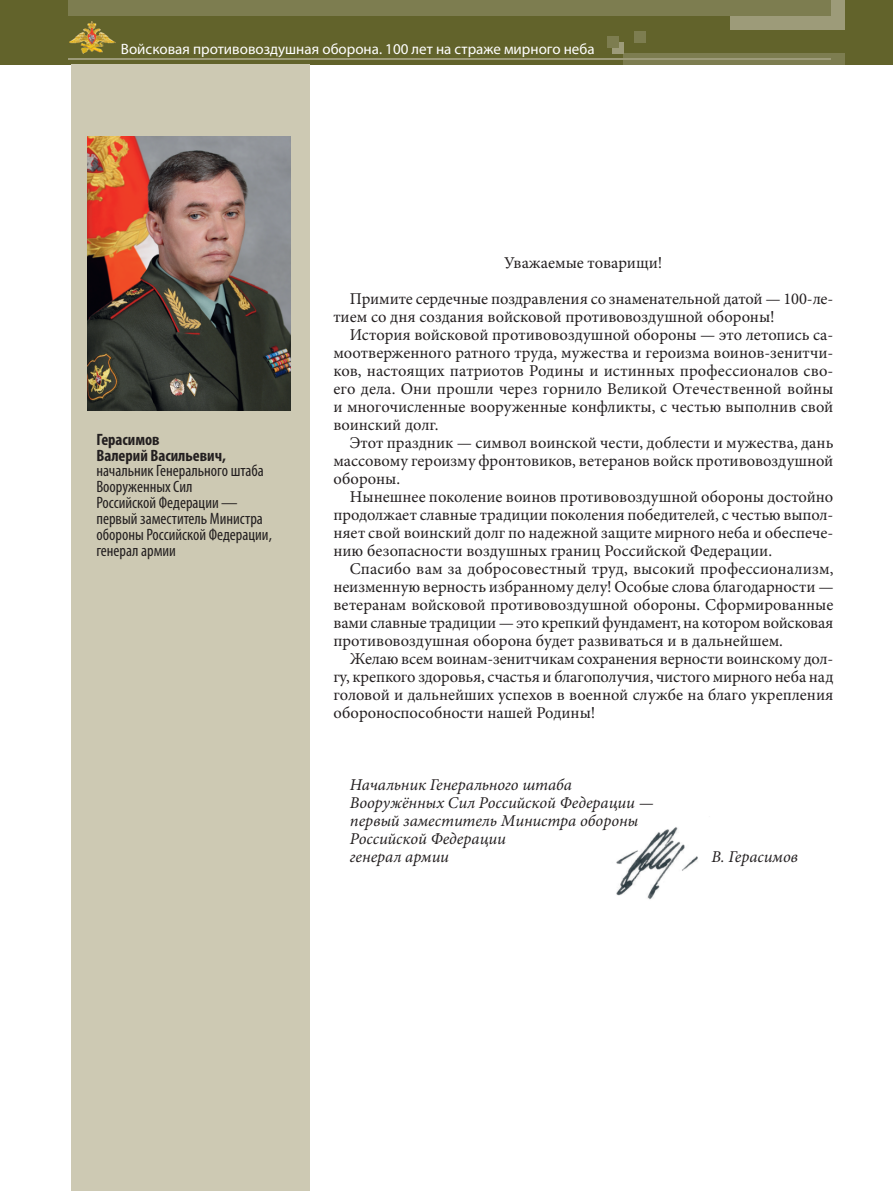
<style>
.page{position:relative;width:893px;height:1191px;background:#fff}
.page>*{position:absolute;margin:0;border:0;box-sizing:border-box;transform-origin:0 0}
.t1{font:16.5px/36px "Minion Pro";color:#231f20}
.t2{font:italic 16.5px/18px "Minion Pro";color:#231f20}
.t3{font:condensed 16.5px/15.9px "Myriad Pro";color:#231f20}
.t4{font:700 condensed 16.5px/15.9px "Myriad Pro";color:#231f20}
.t5{font:15px "Myriad Pro";color:#fff}
</style>
<div class="page">
<div style="left:0;top:0;width:893px;height:64px;background:#62632b"></div>
<div style="left:730px;top:0;width:115px;height:29px;background:#9d9b79"></div>
<div style="left:68px;top:0;width:763px;height:16px;background:#7d7d50"></div>
<div style="left:623px;top:53px;width:222px;height:11px;background:#7d7d50"></div>
<hr style="left:68px;top:59px;width:763px;height:1px;background:#9d9b79">
<img style="left:69px;top:22px;width:46px;height:32px">
<div style="left:612px;top:42px;width:11px;height:11px;background:#9d9b79"></div>
<div style="left:607px;top:37px;width:11px;height:11px;background:#7d7d50"></div>
<div style="left:635px;top:31px;width:11px;height:11px;background:#7d7d50"></div>
<img style="left:616px;top:827px;width:82px;height:73px">
<div style="left:72px;top:64px;width:238px;height:1126px;background:#cdc9b3"></div>
<img style="left:88px;top:137px;width:202px;height:273px">
<p class="t5" style="left:121px;top:43px;width:475px">Войсковая противовоздушная оборона. 100 лет на страже мирного неба</p>
<p class="t4" style="left:96px;top:433px;width:131px">Герасимов<br>Валерий Васильевич,</p>
<p class="t3" style="left:96px;top:464px;width:177px">начальник Генерального штаба<br>Вооруженных Сил<br>Российской Федерации — первый заместитель Министра обороны Российской Федерации, генерал армии</p>
<p class="t1" style="left:350px;top:246px;width:485px;text-indent:154px">Уважаемые товарищи!<br>Примите сердечные поздравления со знаменательной датой — 100-ле-</p>
<p class="t1" style="left:333px;top:300px;width:443px">тием со дня создания войсковой противовоздушной обороны!</p>
<p class="t1" style="left:350px;top:318px;width:485px">История войсковой противовоздушной обороны — это летопись са-</p>
<p class="t1" style="left:333px;top:336px;width:502px">моотверженного ратного труда, мужества и героизма воинов-зенитчи-</p>
<p class="t1" style="left:333px;top:354px;width:501px">ков, настоящих патриотов Родины и истинных профессионалов сво-</p>
<p class="t1" style="left:333px;top:372px;width:502px">его дела. Они прошли через горнило Великой Отечественной войны</p>
<p class="t1" style="left:333px;top:390px;width:502px">и многочисленные вооруженные конфликты, с честью выполнив свой</p>
<p class="t1" style="left:333px;top:408px;width:107px">воинский долг.</p>
<p class="t1" style="left:350px;top:426px;width:485px">Этот праздник — символ воинской чести, доблести и мужества, дань</p>
<p class="t1" style="left:333px;top:444px;width:501px">массовому героизму фронтовиков, ветеранов войск противовоздушной</p>
<p class="t1" style="left:333px;top:462px;width:68px">обороны.</p>
<p class="t1" style="left:350px;top:480px;width:485px">Нынешнее поколение воинов противовоздушной обороны достойно</p>
<p class="t1" style="left:333px;top:498px;width:502px">продолжает славные традиции поколения победителей, с честью выпол-</p>
<p class="t1" style="left:333px;top:516px;width:501px">няет свой воинский долг по надежной защите мирного неба и обеспече-</p>
<p class="t1" style="left:333px;top:534px;width:440px">нию безопасности воздушных границ Российской Федерации.</p>
<p class="t1" style="left:350px;top:552px;width:485px">Спасибо вам за добросовестный труд, высокий профессионализм,</p>
<p class="t1" style="left:333px;top:570px;width:502px">неизменную верность избранному делу! Особые слова благодарности —</p>
<p class="t1" style="left:333px;top:588px;width:502px">ветеранам войсковой противовоздушной обороны. Сформированные</p>
<p class="t1" style="left:333px;top:606px;width:502px">вами славные традиции — это крепкий фундамент, на котором войсковая</p>
<p class="t1" style="left:333px;top:624px;width:451px">противовоздушная оборона будет развиваться и в дальнейшем.</p>
<p class="t1" style="left:350px;top:642px;width:485px">Желаю всем воинам-зенитчикам сохранения верности воинскому дол-</p>
<p class="t1" style="left:333px;top:660px;width:502px">гу, крепкого здоровья, счастья и благополучия, чистого мирного неба над</p>
<p class="t1" style="left:333px;top:678px;width:502px">головой и дальнейших успехов в военной службе на благо укрепления</p>
<p class="t1" style="left:333px;top:696px;width:264px">обороноспособности нашей Родины!</p>
<p class="t2" style="left:350px;top:777px;width:305px">Начальник Генерального штаба<br>Вооружённых Сил Российской Федерации — первый заместитель Министра обороны<br>Российской Федерации<br>генерал армии</p>
<p class="t2" style="left:711px;top:849px;width:88px">В. Герасимов</p>
</div>
